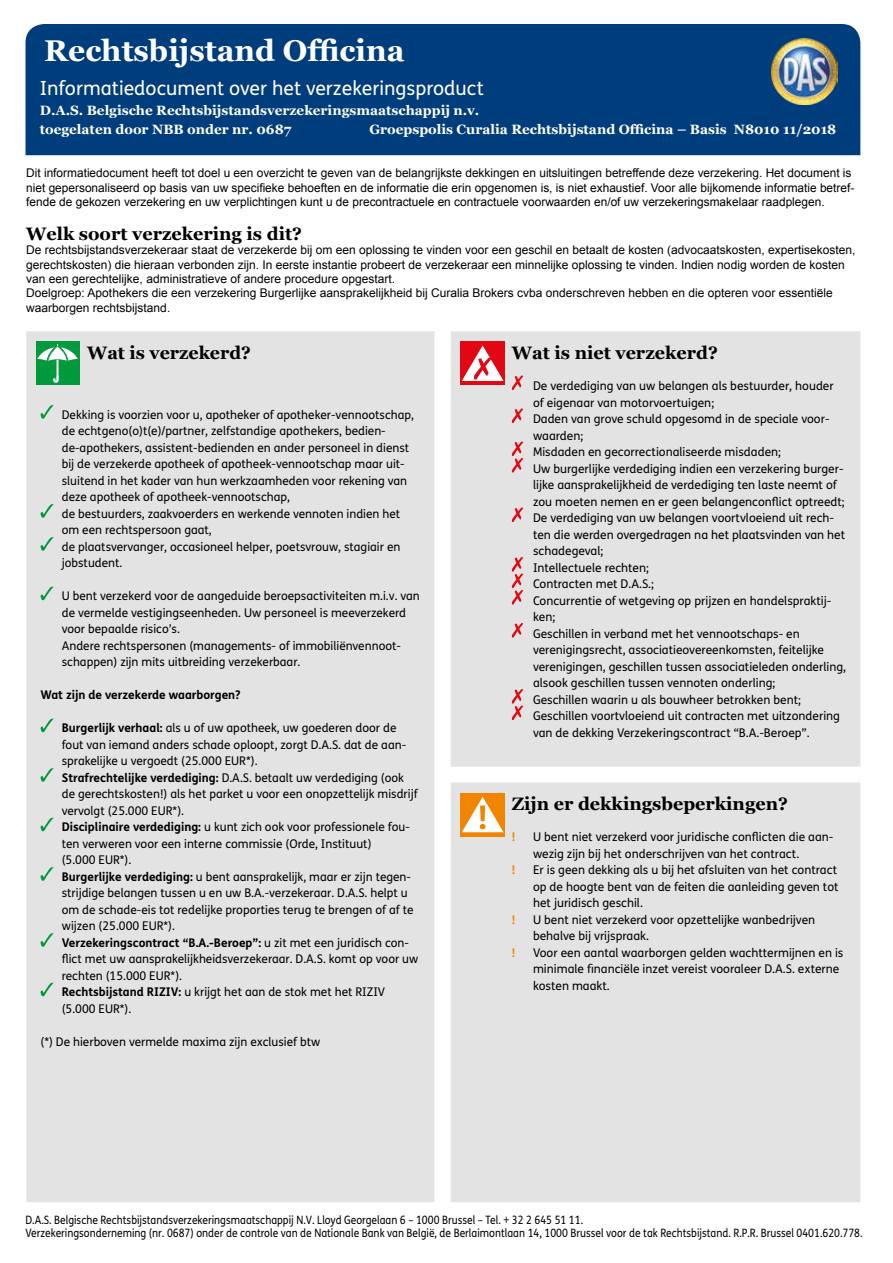
<style>
.page{position:relative;width:893px;height:1263px;background:#fff}
.page>*{position:absolute;margin:0;border:0;box-sizing:border-box;transform-origin:0 0}
.t1{font:700 30px "Georgia";color:#fff}
.t2{font:19.5px "FS Me";color:#fff}
.t3{font:700 18px "Georgia";color:#000}
.t4{font:700 13.5px/19.5px "Georgia";color:#fff}
.t5{font:12px/16.5px "FS Me";color:#000}
.t6{font:12px/14.4px "Arial";color:#000}
.t7{font:700 12px "FS Me";color:#000}
.t8{font:700 12px "FS Me";color:#f18500}
.t9{font:11.55px/13.8px "FS Me";color:#000;scale:.89 1}
.s1{font-weight:700}
</style>
<div class="page">
<div style="left:25px;top:24px;width:836px;height:132px;background:#003d7c"></div>
<div style="left:27px;top:332px;width:407px;height:869px;background:#e3e3e3"></div>
<svg style="left:41px;top:405px;width:12px;height:14px"></svg>
<svg style="left:41px;top:504px;width:12px;height:14px"></svg>
<svg style="left:41px;top:537px;width:12px;height:14px"></svg>
<svg style="left:41px;top:587px;width:12px;height:13px"></svg>
<svg style="left:41px;top:719px;width:12px;height:13px"></svg>
<svg style="left:41px;top:768px;width:12px;height:14px"></svg>
<svg style="left:41px;top:818px;width:12px;height:13px"></svg>
<svg style="left:41px;top:867px;width:12px;height:14px"></svg>
<svg style="left:41px;top:933px;width:12px;height:14px"></svg>
<svg style="left:41px;top:983px;width:12px;height:13px"></svg>
<div style="left:26px;top:331px;width:408px;height:871px;border:2px solid #e3e3e3"></div>
<div style="left:451px;top:332px;width:409px;height:434px;background:#e3e3e3"></div>
<svg style="left:512px;top:375px;width:11px;height:15px"></svg>
<svg style="left:512px;top:408px;width:11px;height:15px"></svg>
<svg style="left:512px;top:441px;width:11px;height:31px"></svg>
<svg style="left:512px;top:507px;width:11px;height:15px"></svg>
<svg style="left:512px;top:557px;width:11px;height:47px"></svg>
<svg style="left:512px;top:623px;width:11px;height:14px"></svg>
<svg style="left:512px;top:689px;width:11px;height:31px"></svg>
<div style="left:451px;top:331px;width:409px;height:436px;border:2px solid #e3e3e3"></div>
<div style="left:451px;top:783px;width:409px;height:418px;background:#e3e3e3"></div>
<div style="left:451px;top:782px;width:409px;height:420px;border:2px solid #e3e3e3"></div>
<div style="left:460px;top:793px;width:45px;height:43px;background:#f18500"></div>
<svg style="left:462px;top:797px;width:42px;height:35px"></svg>
<div style="left:36px;top:341px;width:43px;height:44px;background:#009a3c"></div>
<svg style="left:37px;top:344px;width:42px;height:39px"></svg>
<div style="left:460px;top:341px;width:45px;height:44px;background:#e30613"></div>
<svg style="left:462px;top:345px;width:42px;height:36px"></svg>
<img style="left:771px;top:38px;width:66px;height:67px">
<h1 class="t1" style="left:44px;top:28px;width:362px">Rechtsbijstand Officina</h1>
<h2 class="t2" style="left:40px;top:75px;width:446px">Informatiedocument over het verzekeringsproduct</h2>
<p class="t4" style="left:40px;top:100px;width:441px">D.A.S. Belgische Rechtsbijstandsverzekeringsmaatschappij n.v. toegelaten door NBB onder nr. 0687</p>
<p class="t4" style="left:369px;top:119px;width:469px">Groepspolis Curalia Rechtsbijstand Officina – Basis N8010 11/2018</p>
<p class="t6" style="left:26px;top:166px;width:830px">Dit informatiedocument heeft tot doel u een overzicht te geven van de belangrijkste dekkingen en uitsluitingen betreffende deze verzekering. Het document is niet gepersonaliseerd op basis van uw specifieke behoeften en de informatie die erin opgenomen is, is niet exhaustief. Voor alle bijkomende informatie betref&shy;fende de gekozen verzekering en uw verplichtingen kunt u de precontractuele en contractuele voorwaarden en/of uw verzekeringsmakelaar raadplegen.</p>
<h3 class="t3" style="left:26px;top:220px;width:277px">Welk soort verzekering is dit?</h3>
<p class="t6" style="left:26px;top:243px;width:831px">De rechtsbijstandsverzekeraar staat de verzekerde bij om een oplossing te vinden voor een geschil en betaalt de kosten (advocaatskosten, expertisekosten, gerechtskosten) die hieraan verbonden zijn. In eerste instantie probeert de verzekeraar een minnelijke oplossing te vinden. Indien nodig worden de kosten van een gerechtelijke, administratieve of andere procedure opgestart.<br>Doelgroep: Apothekers die een verzekering Burgerlijke aansprakelijkheid bij Curalia Brokers cvba onderschreven hebben en die opteren voor essentiële waarborgen rechtsbijstand.</p>
<h3 class="t3" style="left:87px;top:339px;width:165px">Wat is verzekerd?</h3>
<p class="t5" style="left:62px;top:406px;width:354px">Dekking is voorzien voor u, apotheker of apotheker-vennootschap, de echtgeno(o)t(e)/partner, zelfstandige apothekers, bedien&shy;de-apothekers, assistent-bedienden en ander personeel in dienst bij de verzekerde apotheek of apotheek-vennootschap maar uit&shy;sluitend in het kader van hun werkzaamheden voor rekening van deze apotheek of apotheek-vennootschap,<br>de bestuurders, zaakvoerders en werkende vennoten indien het om een rechtspersoon gaat,<br>de plaatsvervanger, occasioneel helper, poetsvrouw, stagiair en jobstudent.</p>
<p class="t5" style="left:62px;top:587px;width:360px">U bent verzekerd voor de aangeduide beroepsactiviteiten m.i.v. van de vermelde vestigingseenheden. Uw personeel is meeverzekerd voor bepaalde risico’s.<br>Andere rechtspersonen (managements- of immobiliënvennoot&shy;schappen) zijn mits uitbreiding verzekerbaar.</p>
<p class="t7" style="left:41px;top:686px;width:202px">Wat zijn de verzekerde waarborgen?</p>
<p class="t5" style="left:62px;top:719px;width:358px"><span class="s1">Burgerlijk verhaal:</span> als u of uw apotheek, uw goederen door de fout van iemand anders schade oploopt, zorgt D.A.S. dat de aan&shy;sprakelijke u vergoedt (25.000 EUR*).<br><span class="s1">Strafrechtelijke verdediging:</span> D.A.S. betaalt uw verdediging (ook de gerechtskosten!) als het parket u voor een onopzettelijk misdrijf vervolgt (25.000 EUR*).<br><span class="s1">Disciplinaire verdediging:</span> u kunt zich ook voor professionele fou&shy;ten verweren voor een interne commissie (Orde, Instituut)<br>(5.000 EUR*).<br><span class="s1">Burgerlijke verdediging:</span> u bent aansprakelijk, maar er zijn tegen&shy;strijdige belangen tussen u en uw B.A.-verzekeraar. D.A.S. helpt u om de schade-eis tot redelijke proporties terug te brengen of af te wijzen (25.000 EUR*).<br><span class="s1">Verzekeringscontract “B.A.-Beroep”:</span> u zit met een juridisch con&shy;flict met uw aansprakelijkheidsverzekeraar. D.A.S. komt op voor uw rechten (15.000 EUR*).<br><span class="s1">Rechtsbijstand RIZIV:</span> u krijgt het aan de stok met het RIZIV (5.000 EUR*).</p>
<p class="t5" style="left:41px;top:1033px;width:281px">(*) De hierboven vermelde maxima zijn exclusief btw</p>
<h3 class="t3" style="left:512px;top:339px;width:208px">Wat is niet verzekerd?</h3>
<p class="t5" style="left:533px;top:377px;width:315px">De verdediging van uw belangen als bestuurder, houder of eigenaar van motorvoertuigen;<br>Daden van grove schuld opgesomd in de speciale voor&shy;waarden;<br>Misdaden en gecorrectionaliseerde misdaden;<br>Uw burgerlijke verdediging indien een verzekering burger&shy;lijke aansprakelijkheid de verdediging ten laste neemt of zou moeten nemen en er geen belangenconflict optreedt; De verdediging van uw belangen voortvloeiend uit rech&shy;ten die werden overgedragen na het plaatsvinden van het schadegeval;<br>Intellectuele rechten;<br>Contracten met D.A.S.;<br>Concurrentie of wetgeving op prijzen en handelspraktij&shy;ken;<br>Geschillen in verband met het vennootschaps- en verenigingsrecht, associatieovereenkomsten, feitelijke verenigingen, geschillen tussen associatieleden onderling, alsook geschillen tussen vennoten onderling;<br>Geschillen waarin u als bouwheer betrokken bent; Geschillen voortvloeiend uit contracten met uitzondering van de dekking Verzekeringscontract “B.A.-Beroep”.</p>
<h3 class="t3" style="left:512px;top:790px;width:278px">Zijn er dekkingsbeperkingen?</h3>
<p class="t8" style="left:512px;top:828px;width:5px">!</p>
<p class="t5" style="left:533px;top:828px;width:302px">U bent niet verzekerd voor juridische conflicten die aan&shy;wezig zijn bij het onderschrijven van het contract.</p>
<p class="t8" style="left:512px;top:861px;width:5px">!</p>
<p class="t5" style="left:533px;top:861px;width:307px">Er is geen dekking als u bij het afsluiten van het contract op de hoogte bent van de feiten die aanleiding geven tot het juridisch geschil.</p>
<p class="t8" style="left:512px;top:910px;width:5px">!</p>
<p class="t5" style="left:533px;top:911px;width:284px">U bent niet verzekerd voor opzettelijke wanbedrijven behalve bij vrijspraak.</p>
<p class="t8" style="left:512px;top:943px;width:5px">!</p>
<p class="t5" style="left:533px;top:944px;width:312px">Voor een aantal waarborgen gelden wachttermijnen en is minimale financiële inzet vereist vooraleer D.A.S. externe kosten maakt.</p>
<p class="t9" style="left:26px;top:1212px;width:942px">D.A.S. Belgische Rechtsbijstandsverzekeringsmaatschappij N.V. Lloyd Georgelaan 6 – 1000 Brussel – Tel. + 32 2 645 51 11.<br>Verzekeringsonderneming (nr. 0687) onder de controle van de Nationale Bank van België, de Berlaimontlaan 14, 1000 Brussel voor de tak Rechtsbijstand. R.P.R. Brussel 0401.620.778.</p>
</div>
